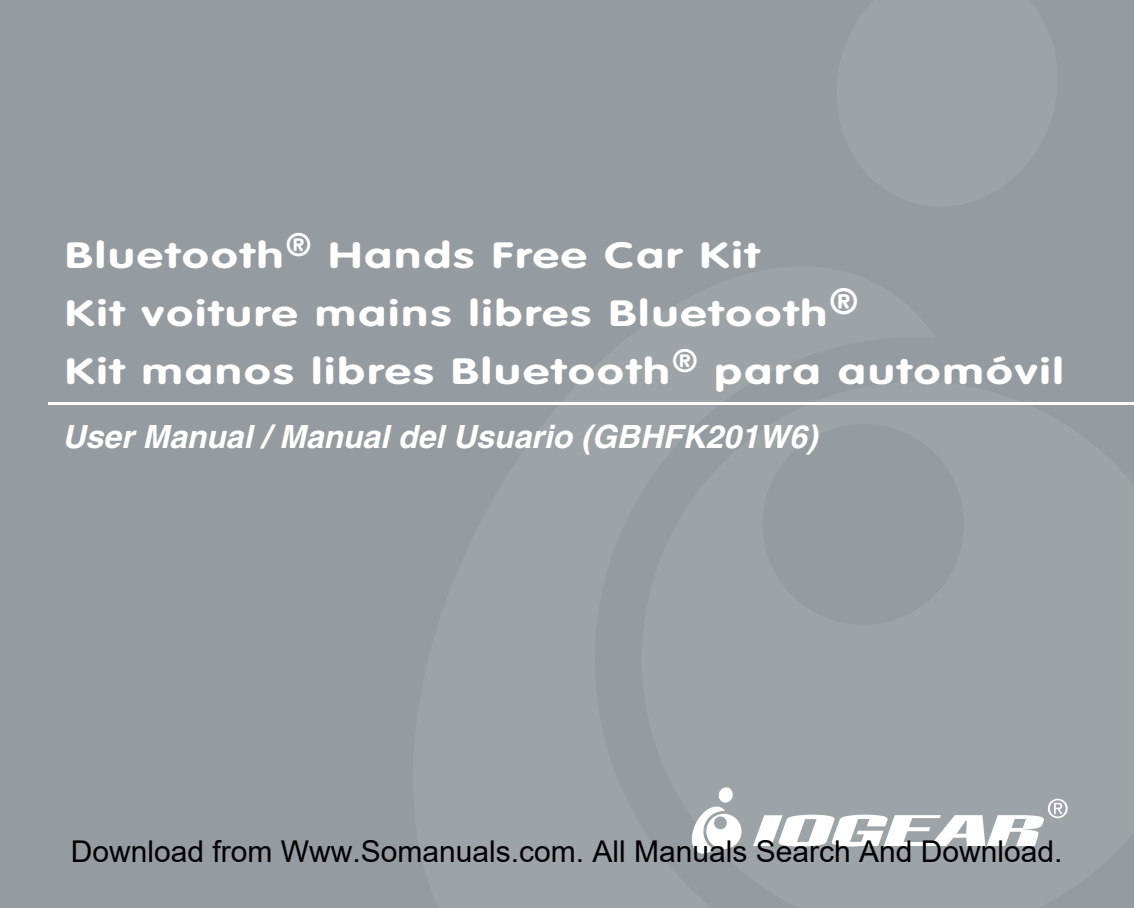
<style>
.page{position:relative;width:1134px;height:908px;background:#fff}
.page>*{position:absolute;margin:0;border:0;box-sizing:border-box;transform-origin:0 0}
.t1{font:700 36px/57.6px "VAG Rounded";letter-spacing:.05em;color:#fff;scale:1.33 1}
.t2{font:italic 700 32px "Helvetica";color:#fff}
.t3{font:30px "Arial";color:#000}
</style>
<div class="page">
<div style="left:0;top:0;width:1134px;height:907px;background:#949ca1"></div>
<svg style="left:691px;top:787px;width:50px;height:66px"></svg>
<svg style="left:753px;top:798px;width:314px;height:48px"></svg>
<hr style="left:48px;top:402px;width:1086px;height:2px;background:#fff">
<p class="t1" style="left:65px;top:226px;width:752px">Bluetooth<sup>®</sup> Hands Free Car Kit<br>Kit voiture mains libres Bluetooth®<br>Kit manos libres Bluetooth<sup>®</sup> para automóvil</p>
<p class="t2" style="left:62px;top:416px;width:757px">User Manual / Manual del Usuario (GBHFK201W6)</p>
<p class="t3" style="left:71px;top:834px;width:993px">Download from Www.Somanuals.com. All Manuals Search And Download.</p>
</div>
